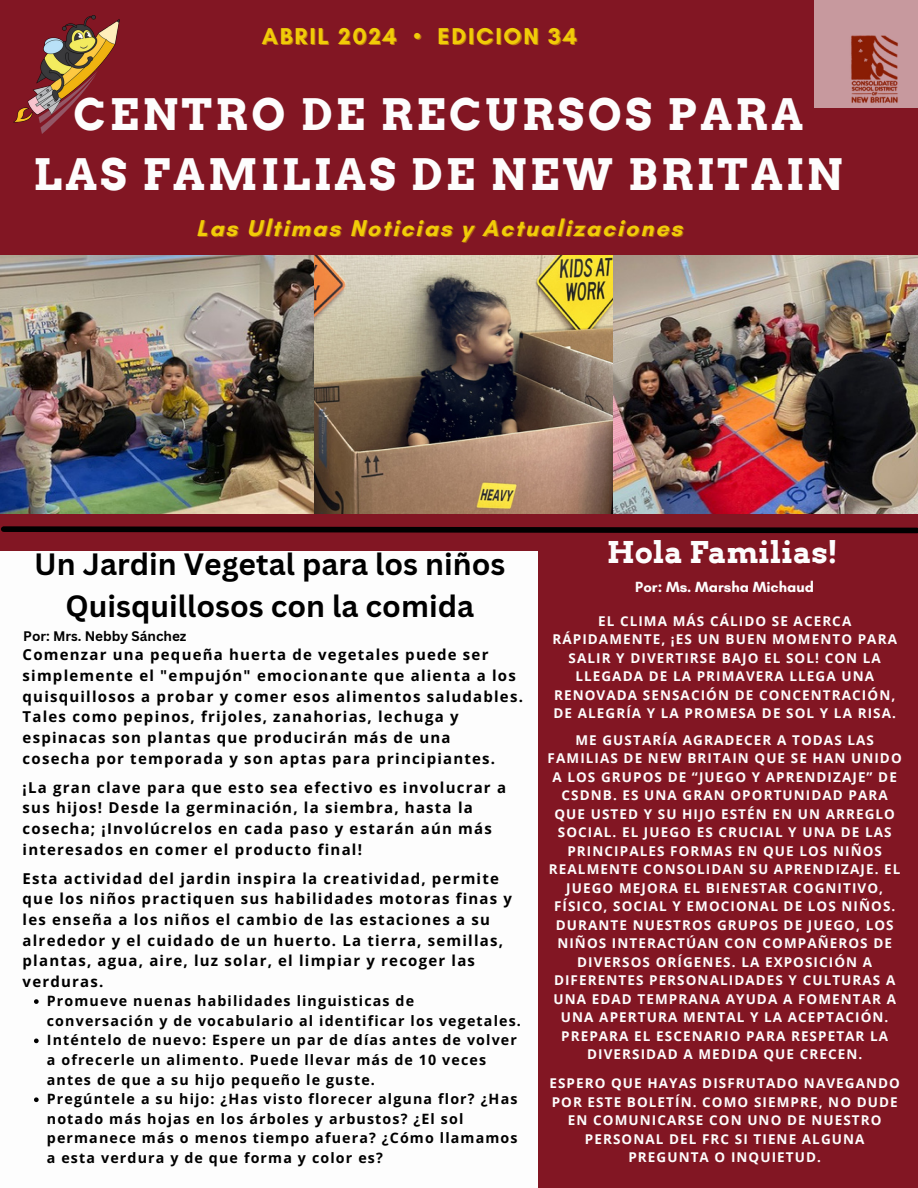
<style>
.page{position:relative;width:918px;height:1188px;background:#fff}
.page>*{position:absolute;margin:0;border:0;box-sizing:border-box;transform-origin:0 0}
.t1{font:700 43.35px/59.7px "Arvo";letter-spacing:.08em;color:#fdfdfd;text-align:center}
.t2{font:700 30px/41.7px "Canva Sans";color:#000;text-align:center}
.t3{font:700 30px "Arvo";color:#fdfdfd}
.t4{font:700 23.4px "Glacial Indifference";letter-spacing:.08em;color:#f1cc08}
.t5{font:700 15px/20.7px "Open Sans";letter-spacing:.08em;color:#000}
.t6{font:700 15px "Glacial Indifference";color:#fdfdfd}
.t7{font:700 14.25px/19.6px "Open Sans";letter-spacing:.08em;color:#000}
.t8{font:700 13.5px/18.5px "Open Sans";letter-spacing:.08em;color:#fdfdfd;text-align:center}
.t9{font:700 13.5px "Canva Sans";color:#000}
.s1{color:rgb(241 204 8/.56)}
</style>
<div class="page">
<div style="left:0;top:0;width:918px;height:272px;background:#821623"></div>
<img style="left:814px;top:0;width:104px;height:108px">
<img style="left:14px;top:16px;width:105px;height:118px">
<div style="left:539px;top:537px;width:379px;height:651px;background:#821623"></div>
<div style="left:0;top:510px;width:918px;height:41px;background:#821623"></div>
<svg style="left:1px;top:526px;width:917px;height:8px"></svg>
<img style="left:0;top:256px;width:918px;height:258px">
<svg style="left:34px;top:999px;width:5px;height:5px"></svg>
<svg style="left:34px;top:1039px;width:5px;height:4px"></svg>
<svg style="left:34px;top:1097px;width:5px;height:5px"></svg>
<h5 class="t4" style="left:262px;top:21px;width:161px">ABRIL <span class="s1">2024 •</span></h5>
<h6 class="t4" style="left:438px;top:21px;width:141px">EDICION 34</h6>
<p class="t1" style="left:34px;top:85px;width:811px">CENTRO DE RECURSOS PARA<br>LAS FAMILIAS DE NEW BRITAIN</p>
<h5 class="t4" style="left:196px;top:214px;width:488px">Las Ultimas Noticias y Actualizaciones</h5>
<p class="t2" style="left:34px;top:543px;width:473px">Un Jardin Vegetal para los niños<br>Quisquillosos con la comida</p>
<p class="t9" style="left:23px;top:626px;width:165px">Por: Mrs. Nebby Sánchez</p>
<p class="t5" style="left:23px;top:644px;width:502px">Comenzar una pequeña huerta de vegetales puede ser simplemente el "empujón" emocionante que alienta a los quisquillosos a probar y comer esos alimentos saludables.<br>Tales como pepinos, frijoles, zanahorias, lechuga y espinacas son plantas que producirán más de una<br>cosecha por temporada y son aptas para principiantes.</p>
<p class="t5" style="left:23px;top:776px;width:485px">¡La gran clave para que esto sea efectivo es involucrar a sus hijos! Desde la germinación, la siembra, hasta la cosecha; ¡Involúcrelos en cada paso y estarán aún más interesados en comer el producto final!</p>
<p class="t5" style="left:23px;top:867px;width:491px">Esta actividad del jardin inspira la creatividad, permite que los niños practiquen sus habilidades motoras finas y les enseña a los niños el cambio de las estaciones a su alrededor y el cuidado de un huerto. La tierra, semillas, plantas, agua, aire, luz solar, el limpiar y recoger las verduras.</p>
<h2 class="t7" style="left:47px;top:991px;width:476px">Promueve nuenas habilidades linguisticas de conversación y de vocabulario al identificar los vegetales.</h2>
<p class="t7" style="left:47px;top:1030px;width:472px">Inténtelo de nuevo: Espere un par de días antes de volver a ofrecerle un alimento. Puede llevar más de 10 veces antes de que a su hijo pequeño le guste.</p>
<h6 class="t7" style="left:47px;top:1089px;width:472px">Pregúntele a su hijo: ¿Has visto florecer alguna flor? ¿Has notado más hojas en los árboles y arbustos? ¿El sol permanece más o menos tiempo afuera? ¿Cómo llamamos a esta verdura y de que forma y color es?</h6>
<p class="t3" style="left:607px;top:535px;width:232px">Hola Familias!</p>
<p class="t6" style="left:635px;top:578px;width:180px">Por: Ms. Marsha Michaud</p>
<p class="t8" style="left:552px;top:611px;width:346px">EL CLIMA MÁS CÁLIDO SE ACERCA RÁPIDAMENTE, ¡ES UN BUEN MOMENTO PARA SALIR Y DIVERTIRSE BAJO EL SOL! CON LA LLEGADA DE LA PRIMAVERA LLEGA UNA RENOVADA SENSACIÓN DE CONCENTRACIÓN, DE ALEGRÍA Y LA PROMESA DE SOL Y LA RISA.</p>
<p class="t8" style="left:548px;top:730px;width:356px">ME GUSTARÍA AGRADECER A TODAS LAS FAMILIAS DE NEW BRITAIN QUE SE HAN UNIDO A LOS GRUPOS DE “JUEGO Y APRENDIZAJE” DE CSDNB. ES UNA GRAN OPORTUNIDAD PARA QUE USTED Y SU HIJO ESTÉN EN UN ARREGLO SOCIAL. EL JUEGO ES CRUCIAL Y UNA DE LAS PRINCIPALES FORMAS EN QUE LOS NIÑOS REALMENTE CONSOLIDAN SU APRENDIZAJE. EL JUEGO MEJORA EL BIENESTAR COGNITIVO, FÍSICO, SOCIAL Y EMOCIONAL DE LOS NIÑOS.<br>DURANTE NUESTROS GRUPOS DE JUEGO, LOS NIÑOS INTERACTÚAN CON COMPAÑEROS DE DIVERSOS ORÍGENES. LA EXPOSICIÓN A DIFERENTES PERSONALIDADES Y CULTURAS A UNA EDAD TEMPRANA AYUDA A FOMENTAR A UNA APERTURA MENTAL Y LA ACEPTACIÓN.<br>PREPARA EL ESCENARIO PARA RESPETAR LA DIVERSIDAD A MEDIDA QUE CRECEN.</p>
<p class="t8" style="left:549px;top:1074px;width:352px">ESPERO QUE HAYAS DISFRUTADO NAVEGANDO POR ESTE BOLETÍN. COMO SIEMPRE, NO DUDE EN COMUNICARSE CON UNO DE NUESTRO PERSONAL DEL FRC SI TIENE ALGUNA PREGUNTA O INQUIETUD.</p>
</div>
